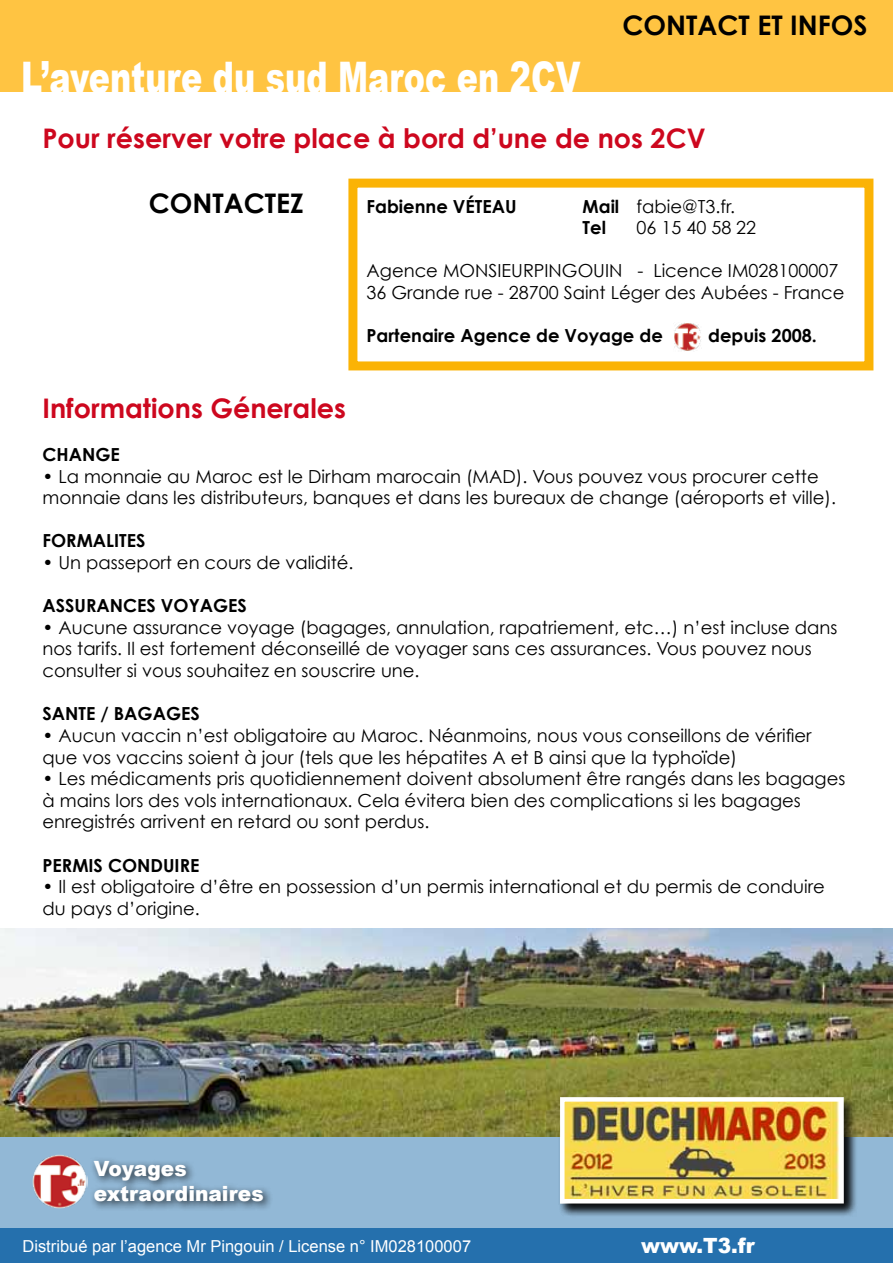
<style>
.page{position:relative;width:893px;height:1263px;background:#fff}
.page>*{position:absolute;margin:0;border:0;box-sizing:border-box;transform-origin:0 0}
.t1{font:900 43.5px "Arial";color:#fff;scale:.73 1}
.t2{font:700 27px "Century Gothic";color:#cd071e}
.t3{font:700 27px "Century Gothic";color:#000}
.t4{font:900 21px/25.2px "Arial";color:#fff;scale:.96 1}
.t5{font:18px/21.6px "Century Gothic";color:#000}
.t6{font:700 18px "Century Gothic";color:#000}
.t7{font:16.5px "Arial";color:#fff}
.s1{font-weight:700}
</style>
<div class="page">
<div style="left:0;top:1136px;width:893px;height:110px;background:#92b8d6"></div>
<div style="left:0;top:0;width:893px;height:92px;background:#ffc442"></div>
<div style="left:0;top:1229px;width:893px;height:34px;background:#2570ad"></div>
<div style="left:90px;top:1156px;width:184px;height:56px;background:#000;opacity:.75"></div>
<img style="left:32px;top:1154px;width:55px;height:55px">
<hr style="left:0;top:799px;width:1px;height:464px;background:#fff">
<div style="left:348px;top:179px;width:525px;height:191px;border:9px solid #fbb305"></div>
<img style="left:1px;top:928px;width:891px;height:208px">
<div style="left:558px;top:1095px;width:300px;height:122px;background:#000;opacity:.75"></div>
<div style="left:560px;top:1097px;width:284px;height:106px;border:4px solid #fff"></div>
<img style="left:674px;top:323px;width:27px;height:28px">
<h1 class="t1" style="left:21px;top:46px;width:767px">L’aventure du sud Maroc en 2CV</h1>
<h2 class="t3" style="left:622px;top:8px;width:41px">CONTA</h2>
<h2 class="t3" style="left:717px;top:8px;width:152px">CT et infos</h2>
<h2 class="t2" style="left:43px;top:121px;width:663px">Pour réserver votre place à bord d’une de nos 2CV</h2>
<h2 class="t3" style="left:149px;top:186px;width:156px">Contactez</h2>
<p class="t6" style="left:367px;top:195px;width:182px">Fabienne Véteau M</p>
<p class="t5" style="left:583px;top:195px;width:154px;text-indent:16px"><span class="s1">ail</span> fabie@T3.fr.<br><span class="s1">Tel</span></p>
<p class="t5" style="left:637px;top:217px;width:121px">06 15 40 58 22</p>
<p class="t5" style="left:367px;top:260px;width:479px">Agence MONSIEURPINGOUIN - Licence IM028100007<br>36 Grande rue - 28700 Saint Léger des Aubées - France</p>
<p class="t6" style="left:367px;top:324px;width:298px">Partenaire Agence de Voyage de</p>
<p class="t6" style="left:708px;top:324px;width:110px">depuis 2008.</p>
<h2 class="t2" style="left:43px;top:391px;width:305px">Informations Génerales</h2>
<p class="t6" style="left:43px;top:443px;width:40px">CHANGE</p>
<p class="t5" style="left:43px;top:465px;width:795px">• La monnaie au Maroc est le Dirham marocain (MAD). Vous pouvez vous procurer cette monnaie dans les distributeurs, banques et dans les bureaux de change (aéroports et ville).</p>
<p class="t6" style="left:43px;top:530px;width:45px">FORMALITES</p>
<p class="t5" style="left:43px;top:551px;width:313px">• Un passeport en cours de validité.</p>
<p class="t6" style="left:43px;top:594px;width:12px">ASSU</p>
<p class="t6" style="left:86px;top:594px;width:127px">RANCES VOYAGES</p>
<p class="t5" style="left:43px;top:616px;width:796px">• Aucune assurance voyage (bagages, annulation, rapatriement, etc…) n’est incluse dans nos tarifs. Il est fortement déconseillé de voyager sans ces assurances. Vous pouvez nous consulter si vous souhaitez en souscrire une.</p>
<p class="t6" style="left:43px;top:702px;width:12px">SANTE</p>
<p class="t6" style="left:100px;top:702px;width:38px">/ BAGAGES</p>
<p class="t5" style="left:43px;top:724px;width:770px">• Aucun vaccin n’est obligatoire au Maroc. Néanmoins, nous vous conseillons de vérifier que vos vaccins soient à jour (tels que les hépatites A et B ainsi que la typhoïde)</p>
<p class="t5" style="left:43px;top:767px;width:804px">• Les médicaments pris quotidiennement doivent absolument être rangés dans les bagages à mains lors des vols internationaux. Cela évitera bien des complications si les bagages enregistrés arrivent en retard ou sont perdus.</p>
<p class="t6" style="left:43px;top:854px;width:41px">PERMIS</p>
<p class="t6" style="left:108px;top:854px;width:91px">CON DUI RE</p>
<p class="t5" style="left:43px;top:875px;width:784px">• Il est obligatoire d’être en possession d’un permis international et du permis de conduire du pays d’origine.</p>
<p class="t4" style="left:94px;top:1155px;width:178px">Voyages extraordinaires</p>
<p class="t7" style="left:22px;top:1235px;width:450px">Distribué par l’agence Mr Pingouin / License n° IM028100007</p>
<p class="t4" style="left:641px;top:1232px;width:120px">www.T3.fr</p>
</div>
